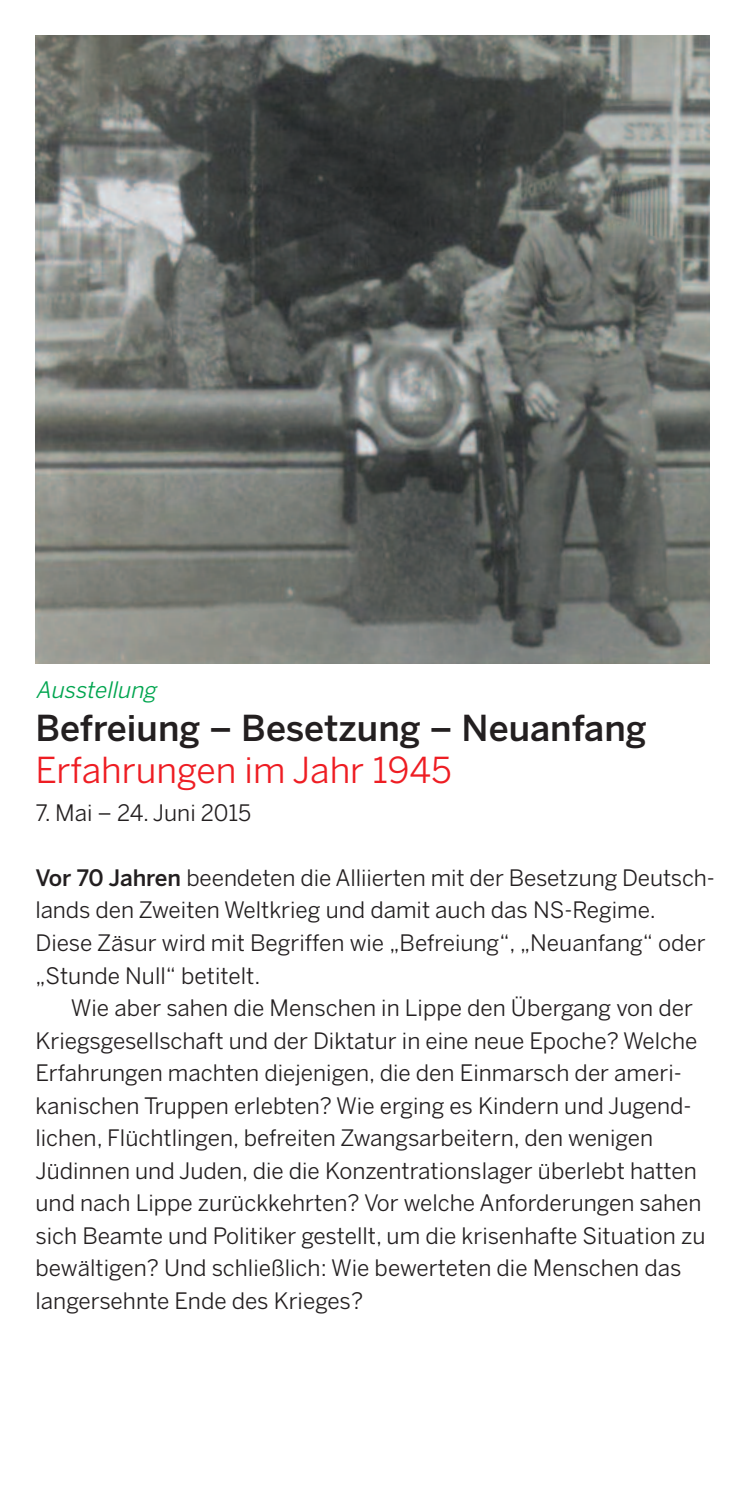
<style>
.page{position:relative;width:745px;height:1489px;background:#fff}
.page>*{position:absolute;margin:0;border:0;box-sizing:border-box;transform-origin:0 0}
.t1{font:500 35.5px "Benton Sans";color:#231f20}
.t2{font:35.5px "Benton Sans";color:#ee1d23}
.t3{font:22.5px/32.5px "Benton Sans";color:#231f20}
.t4{font:italic 22.5px "Benton Sans";color:#00a54f}
.s1{font-weight:500}
</style>
<div class="page">
<img style="left:35px;top:35px;width:674px;height:628px">
<p class="t4" style="left:35px;top:677px;width:122px">Ausstellung</p>
<h1 class="t1" style="left:35px;top:707px;width:612px">Befreiung – Besetzung – Neuanfang</h1>
<h1 class="t2" style="left:35px;top:750px;width:417px">Erfahrungen im Jahr 1945</h1>
<p class="t3" style="left:35px;top:796px;width:217px">7. Mai – 24. Juni 2015</p>
<p class="t3" style="left:35px;top:861px;width:680px"><span class="s1">Vor 70 Jahren</span> beendeten die Alliierten mit der Besetzung Deutsch&shy;lands den Zweiten Weltkrieg und damit auch das NS-Regime.<br>Diese Zäsur wird mit Begriffen wie „Befreiung“, „Neuanfang“ oder „Stunde Null“ betitelt.</p>
<p class="t3" style="left:35px;top:991px;width:671px;text-indent:35px">Wie aber sahen die Menschen in Lippe den Übergang von der Kriegsgesellschaft und der Diktatur in eine neue Epoche? Welche Erfahrungen machten diejenigen, die den Einmarsch der ameri&shy;kanischen Truppen erlebten? Wie erging es Kindern und Jugend&shy;lichen, Flüchtlingen, befreiten Zwangsarbeitern, den wenigen Jüdinnen und Juden, die die Konzentrationslager überlebt hatten und nach Lippe zurückkehrten? Vor welche Anforderungen sahen sich Beamte und Politiker gestellt, um die krisenhafte Situation zu bewältigen? Und schließlich: Wie bewerteten die Menschen das langersehnte Ende des Krieges?</p>
</div>
